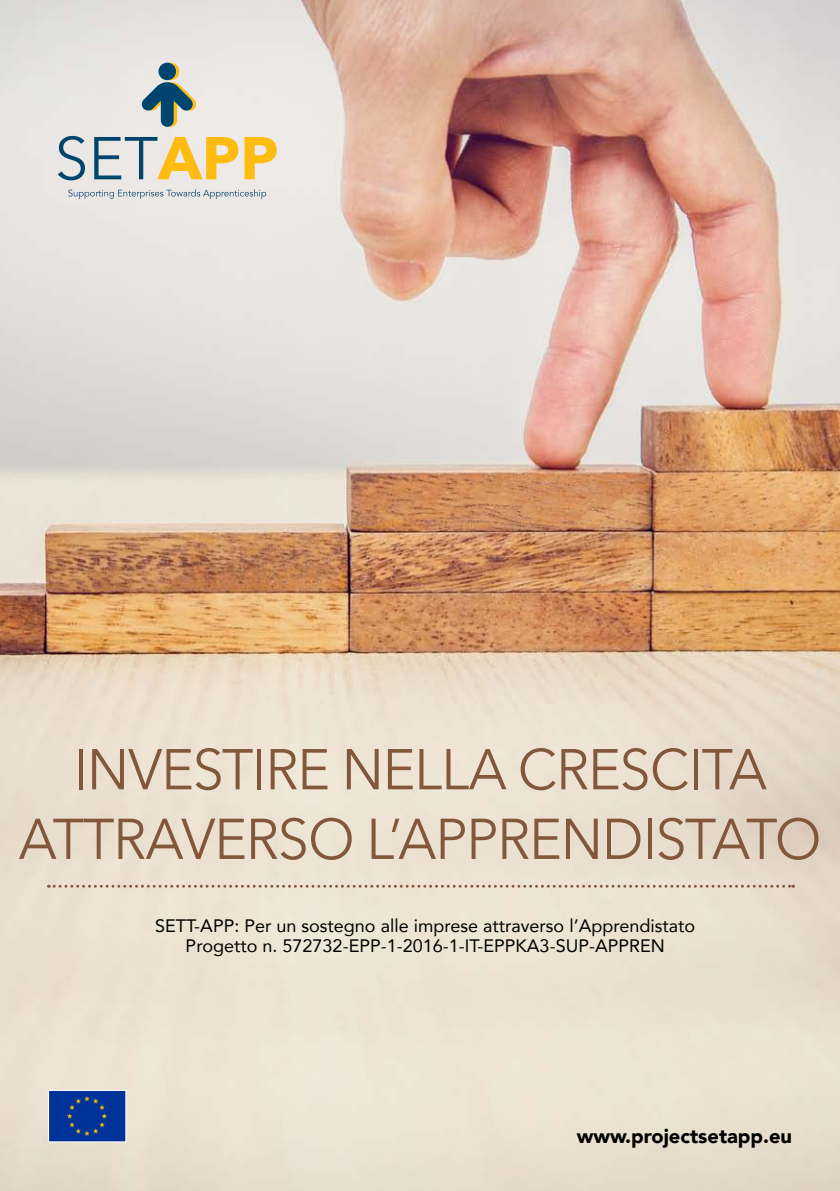
<style>
.page{position:relative;width:840px;height:1191px;background:#fff}
.page>*{position:absolute;margin:0;border:0;box-sizing:border-box;transform-origin:0 0}
.t1{font:56.8px/69.6px "Avenir Next";letter-spacing:-.02em;color:#83573b;text-align:center}
.t2{font:900 20px "Avenir";color:#000}
.t3{font:18px/20px "Avenir";color:#000;text-align:center}
</style>
<div class="page">
<img style="left:0;top:0;width:839px;height:1191px">
<svg style="left:68px;top:189px;width:198px;height:10px;background:#c6ced1"></svg>
<svg style="left:141px;top:63px;width:56px;height:64px;background:#92a6a7"></svg>
<svg style="left:58px;top:136px;width:218px;height:44px;background:#d5c99e"></svg>
<svg style="left:48px;top:885px;width:745px;height:2px"></svg>
<img style="left:50px;top:1091px;width:74px;height:49px">
<div style="left:48px;top:1089px;width:78px;height:53px;border:1px solid #fff"></div>
<h1 class="t1" style="left:18px;top:732px;width:804px">INVESTI RE NELLA CRESCITA<br>ATTRAVERSO L’APPRENDI STATO</h1>
<p class="t3" style="left:155px;top:914px;width:541px">SETT-APP: Per un sostegno alle imprese attraverso l’Apprendistato<br>Progetto n. 572732-EPP-1-2016-1-IT-EPPKA3-SUP-APPREN</p>
<p class="t2" style="left:576px;top:1118px;width:217px">www.projectsetapp.eu</p>
</div>
